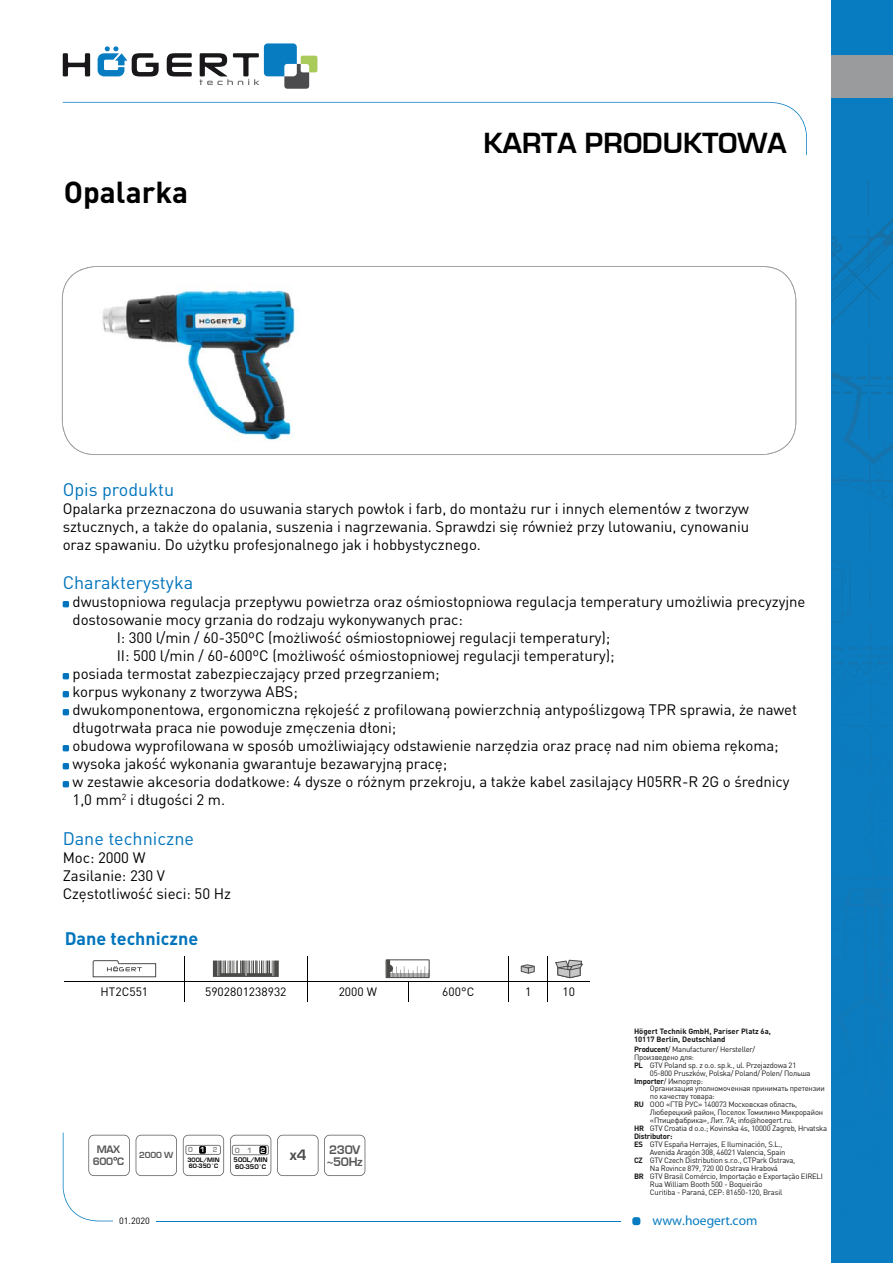
<style>
.page{position:relative;width:893px;height:1263px;background:#fff}
.page>*{position:absolute;margin:0;border:0;box-sizing:border-box;transform-origin:0 0}
.t1{font:700 30px "DIN Pro";color:#000}
.t2{font:700 27px "Euromode";color:#000}
.t3{font:18px "DIN Pro";color:#0074bc}
.t4{font:700 18px "DIN Pro";color:#0074bc}
.t5{font:15px/18px "DIN Pro";letter-spacing:-.005em;color:#000;text-align:justify}
.t6{font:700 13.95px "Euromode";color:#4a4a49}
.t7{font:13.5px "Myriad Pro";color:#077cc0}
.t8{font:12px "DIN Pro";color:#000}
.t9{font:700 11.55px/11.6px "Euromode";letter-spacing:-.025em;color:#575756}
.t10{font:700 9.9px/12px "Euromode";letter-spacing:-.05em;color:#575756;text-align:center}
.t11{font:9px "DIN Pro";color:#000}
.t12{font:700 8.25px "Euromode";color:#575756}
.t13{font:7.65px "DIN Pro";letter-spacing:-.025em;color:#1a171b}
.t14{font:700 7.65px/7.9px "DIN Pro";color:#1a171b}
.t15{font:700 7.65px "DIN Pro";letter-spacing:-.025em;color:#1a171b}
.t16{font:700 7.05px "Euromode";color:#878787}
.t17{font:700 6.75px "Euromode";color:#878787}
.t18{font:700 6.3px/7.1px "Euromode";color:#000}
.t19{font:700 5.85px/6.6px "Euromode";color:#000}
.s1{color:#fff}
.s2{font-weight:700}
.s3{font-family:"Merel"}
</style>
<div class="page">
<svg style="left:63px;top:53px;width:27px;height:23px"></svg>
<svg style="left:167px;top:53px;width:25px;height:24px"></svg>
<svg style="left:97px;top:46px;width:62px;height:31px"></svg>
<svg style="left:200px;top:43px;width:117px;height:46px"></svg>
<div style="left:632px;top:1217px;width:8px;height:8px;background:#077cc0;border-radius:3px"></div>
<svg style="left:63px;top:102px;width:744px;height:53px"></svg>
<hr style="left:156px;top:1220px;width:464px;height:1px;background:#077cc0">
<div style="left:831px;top:0;width:62px;height:1263px;background:#077cc0"></div>
<img style="left:831px;top:236px;width:37px;height:28px">
<img style="left:831px;top:273px;width:51px;height:55px">
<img style="left:869px;top:222px;width:24px;height:36px">
<img style="left:868px;top:181px;width:1px;height:36px">
<svg style="left:833px;top:244px;width:9px;height:9px"></svg>
<img style="left:849px;top:222px;width:40px;height:26px">
<svg style="left:831px;top:341px;width:62px;height:565px"></svg>
<img style="left:838px;top:906px;width:55px;height:186px">
<img style="left:831px;top:877px;width:62px;height:2px">
<img style="left:848px;top:647px;width:45px;height:3px">
<div style="left:831px;top:56px;width:62px;height:42px;background:#9a9b9d"></div>
<svg style="left:62px;top:266px;width:734px;height:189px"></svg>
<svg style="left:63px;top:601px;width:6px;height:6px"></svg>
<svg style="left:63px;top:673px;width:6px;height:6px"></svg>
<svg style="left:63px;top:691px;width:6px;height:6px"></svg>
<svg style="left:63px;top:709px;width:6px;height:6px"></svg>
<svg style="left:63px;top:745px;width:6px;height:6px"></svg>
<svg style="left:63px;top:763px;width:6px;height:6px"></svg>
<svg style="left:63px;top:781px;width:6px;height:6px"></svg>
<hr style="left:65px;top:981px;width:119px;height:1px;background:#000">
<hr style="left:184px;top:981px;width:124px;height:1px;background:#000">
<svg style="left:184px;top:956px;width:1px;height:45px"></svg>
<hr style="left:308px;top:981px;width:100px;height:1px;background:#000">
<svg style="left:307px;top:956px;width:1px;height:45px"></svg>
<hr style="left:408px;top:981px;width:101px;height:1px;background:#000">
<hr style="left:509px;top:981px;width:39px;height:1px;background:#000">
<svg style="left:508px;top:956px;width:1px;height:45px"></svg>
<hr style="left:548px;top:981px;width:42px;height:1px;background:#000">
<svg style="left:93px;top:960px;width:63px;height:17px"></svg>
<svg style="left:213px;top:960px;width:66px;height:17px"></svg>
<svg style="left:386px;top:959px;width:44px;height:42px"></svg>
<svg style="left:521px;top:964px;width:14px;height:10px"></svg>
<svg style="left:555px;top:959px;width:28px;height:19px"></svg>
<img style="left:88px;top:283px;width:211px;height:165px">
<svg style="left:63px;top:1132px;width:67px;height:89px"></svg>
<svg style="left:183px;top:1135px;width:41px;height:41px"></svg>
<div style="left:186px;top:1145px;width:35px;height:10px;border:1px solid #7c7b7b;border-radius:2px"></div>
<div style="left:199px;top:1146px;width:7px;height:8px;background:#000;border-radius:2px"></div>
<svg style="left:136px;top:1135px;width:41px;height:41px"></svg>
<svg style="left:230px;top:1135px;width:41px;height:41px"></svg>
<div style="left:232px;top:1145px;width:37px;height:10px;border:1px solid #7c7b7b;border-radius:2px"></div>
<div style="left:259px;top:1146px;width:7px;height:8px;background:#000;border-radius:2px"></div>
<svg style="left:277px;top:1135px;width:41px;height:41px"></svg>
<svg style="left:324px;top:1135px;width:41px;height:41px"></svg>
<h1 class="t1" style="left:64px;top:172px;width:126px">Opalarka</h1>
<h2 class="t2" style="left:484px;top:126px;width:305px">KARTA PRODUKTOWA</h2>
<p class="t3" style="left:63px;top:477px;width:113px">Opis produktu</p>
<p class="t5" style="left:63px;top:499px;width:688px">Opalarka przeznaczona do usuwania starych powłok i farb, do montażu rur i innych elementów z tworzyw sztucznych, a także do opalania, suszenia i nagrzewania. Sprawdzi się również przy lutowaniu, cynowaniu oraz spawaniu. Do użytku profesjonalnego jak i hobbystycznego.</p>
<p class="t3" style="left:63px;top:571px;width:132px">Charakterystyka</p>
<p class="t5" style="left:73px;top:592px;width:734px">dwustopniowa regulacja przepływu powietrza oraz ośmiostopniowa regulacja temperatury umożliwia precyzyjne</p>
<p class="t5" style="left:73px;top:610px;width:392px">dostosowanie mocy grzania do rodzaju wykonywanych prac:</p>
<p class="t5" style="left:117px;top:628px;width:495px">I: 300 l/min / 60-350ºC (możliwość ośmiostopniowej regulacji temperatury);</p>
<p class="t5" style="left:117px;top:646px;width:499px">II: 500 l/min / 60-600ºC (możliwość ośmiostopniowej regulacji temperatury);</p>
<p class="t5" style="left:73px;top:664px;width:369px">posiada termostat zabezpieczający przed przegrzaniem;</p>
<p class="t5" style="left:73px;top:682px;width:227px">korpus wykonany z tworzywa ABS;</p>
<p class="t5" style="left:73px;top:700px;width:726px">dwukomponentowa, ergonomiczna rękojeść z profilowaną powierzchnią antypoślizgową TPR sprawia, że nawet</p>
<p class="t5" style="left:73px;top:718px;width:325px">długotrwała praca nie powoduje zmęczenia dłoni;</p>
<p class="t5" style="left:73px;top:736px;width:708px">obudowa wyprofilowana w sposób umożliwiający odstawienie narzędzia oraz pracę nad nim obiema rękoma;</p>
<p class="t5" style="left:73px;top:754px;width:376px">wysoka jakość wykonania gwarantuje bezawaryjną pracę;</p>
<p class="t5" style="left:73px;top:772px;width:718px">w zestawie akcesoria dodatkowe: 4 dysze o różnym przekroju, a także kabel zasilający H05RR-R 2G o średnicy</p>
<p class="t5" style="left:73px;top:790px;width:154px">1,0 mm<sup>2</sup> i długości 2 m.</p>
<p class="t3" style="left:63px;top:826px;width:133px">Dane techniczne</p>
<p class="t5" style="left:63px;top:848px;width:170px;text-align:left">Moc: 2000 W<br>Zasilanie: 230 V<br>Częstotliwość sieci: 50 Hz</p>
<p class="t4" style="left:65px;top:926px;width:135px">Dane techniczne</p>
<p class="t8" style="left:101px;top:984px;width:49px">HT2C551</p>
<p class="t8" style="left:205px;top:984px;width:83px">5902801238932</p>
<p class="t8" style="left:339px;top:984px;width:40px">2000 W</p>
<p class="t8" style="left:442px;top:984px;width:33px">600°C</p>
<p class="t8" style="left:525px;top:984px;width:8px">1</p>
<p class="t8" style="left:563px;top:984px;width:14px">10</p>
<p class="t10" style="left:93px;top:1143px;width:33px">MAX<br>600 C</p>
<p class="t17" style="left:188px;top:1146px;width:31px">0<span class="s1">1</span>2</p>
<p class="t12" style="left:139px;top:1150px;width:35px">2000 W</p>
<p class="t19" style="left:187px;top:1156px;width:34px">300L/MIN<br>60-350°C</p>
<p class="t16" style="left:235px;top:1146px;width:32px">01<span class="s1">2</span></p>
<p class="t18" style="left:234px;top:1156px;width:36px">500L/MIN<br>60-350°C</p>
<p class="t11" style="left:119px;top:1214px;width:32px">01.2020</p>
<p class="t6" style="left:290px;top:1146px;width:18px">x4</p>
<p class="t9" style="left:327px;top:1144px;width:38px">230V ~50Hz</p>
<p class="t14" style="left:634px;top:1027px;width:138px">Högert Technik GmbH, Pariser Platz 6a,<br>10117 Berlin, Deutschland</p>
<p class="t13" style="left:634px;top:1044px;width:123px"><span class="s2">Producent</span>/ Manufacturer/ Hersteller/</p>
<p class="t13" style="left:634px;top:1052px;width:62px">Произведено для:</p>
<p class="t13" style="left:634px;top:1059px;width:164px"><span class="s2">PL</span> GTV Poland sp. z o.o. sp.k., ul. Przejazdowa 21</p>
<p class="t13" style="left:650px;top:1067px;width:162px">05-800 Pruszków, Polska/ Poland/ Polen/ Польша</p>
<p class="t13" style="left:634px;top:1075px;width:71px"><span class="s2">Importer</span>/ Импортер:</p>
<p class="t13" style="left:650px;top:1083px;width:176px">Организация уполномоченная принимать претензии</p>
<p class="t13" style="left:650px;top:1091px;width:66px">по качеству товара:</p>
<p class="t13" style="left:634px;top:1099px;width:165px"><span class="s2">RU</span> ООО «ГТВ РУС» 140073 Московская область,</p>
<p class="t13" style="left:650px;top:1107px;width:175px">Люберецкий район, Поселок Томилино Микрорайон</p>
<p class="t13" style="left:650px;top:1115px;width:144px">«Птицефабрика», Лит. 7А; info<span class="s3">@</span>hoegert.ru.</p>
<p class="t13" style="left:634px;top:1123px;width:195px"><span class="s2">HR</span> GTV Croatia d o.o.; Kovinska 4s, 10000 Zagreb, Hrvatska</p>
<p class="t15" style="left:634px;top:1131px;width:40px">Distributor:</p>
<p class="t13" style="left:634px;top:1139px;width:150px"><span class="s2">ES</span> GTV España Herrajes, E Iluminación, S.L.,</p>
<p class="t13" style="left:650px;top:1147px;width:137px">Avenida Aragón 308, 46021 Valencia, Spain</p>
<p class="t13" style="left:634px;top:1155px;width:163px"><span class="s2">CZ</span> GTV Czech Distribution s.r.o., CTPark Ostrava,</p>
<p class="t13" style="left:650px;top:1163px;width:129px">Na Rovince 879, 720 00 Ostrava Hrabová</p>
<p class="t13" style="left:634px;top:1171px;width:190px"><span class="s2">BR</span> GTV Brasil Comércio, Importação e Exportação EIRELI</p>
<p class="t13" style="left:650px;top:1179px;width:114px">Rua William Booth 500 - Boqueirão</p>
<p class="t13" style="left:650px;top:1187px;width:134px">Curitiba - Paraná, CEP: 81650-120, Brasil</p>
<p class="t7" style="left:652px;top:1212px;width:106px">www.hoegert.com</p>
</div>
